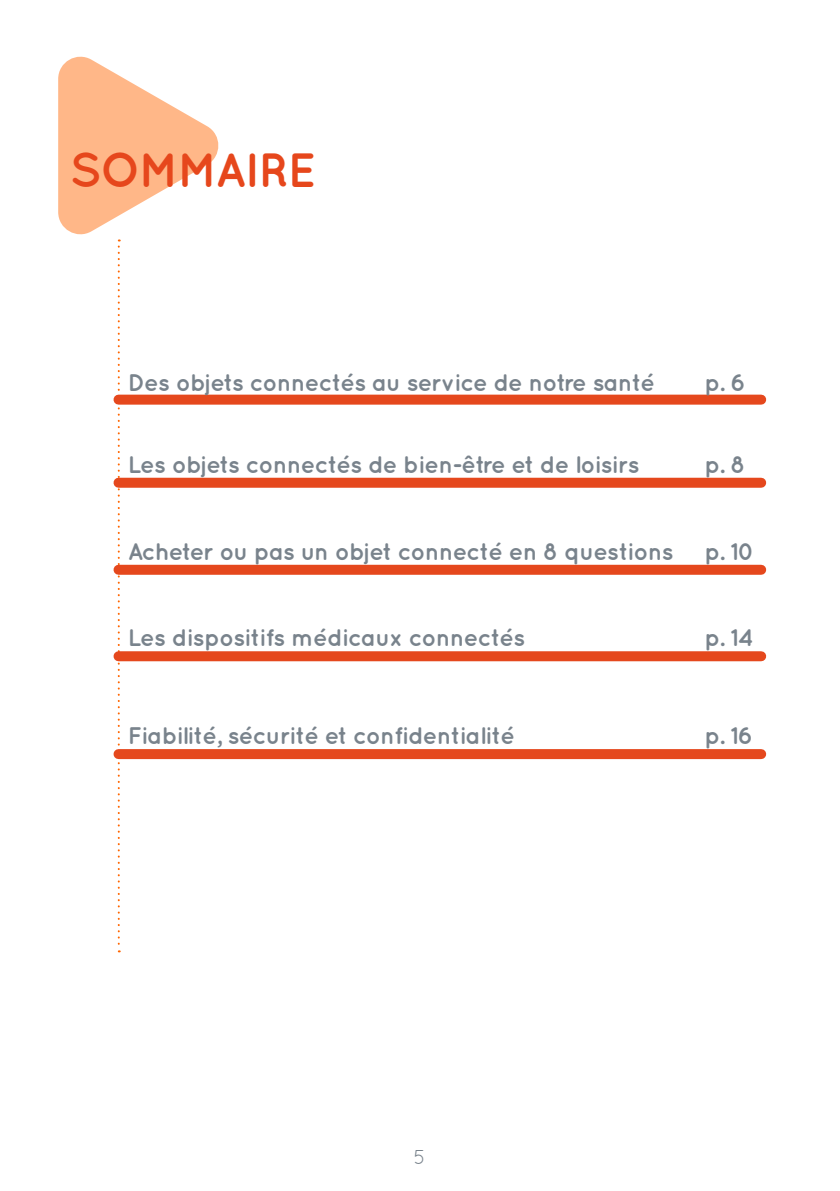
<style>
.page{position:relative;width:840px;height:1191px;background:#fff}
.page>*{position:absolute;margin:0;border:0;box-sizing:border-box;transform-origin:0 0}
.t1{font:700 48px "Quicksand";letter-spacing:-.035em;color:#e6471c}
.t2{font:700 24px "Quicksand";letter-spacing:-.03em;color:#79838c}
.t3{font:20px "Quicksand";color:#79838c}
</style>
<div class="page">
<svg style="left:58px;top:56px;width:164px;height:896px"></svg>
<div style="left:118px;top:394px;width:642px;height:10px;background:#e5481d"></div>
<div style="left:118px;top:478px;width:642px;height:10px;background:#e5481d"></div>
<div style="left:118px;top:565px;width:642px;height:10px;background:#e5481d"></div>
<div style="left:118px;top:651px;width:642px;height:10px;background:#e5481d"></div>
<div style="left:118px;top:749px;width:642px;height:10px;background:#e5481d"></div>
<h1 class="t1" style="left:69px;top:142px;width:248px">SOMMAIRE</h1>
<p class="t2" style="left:128px;top:368px;width:528px">Des objets connectés au service de notre santé</p>
<p class="t2" style="left:704px;top:368px;width:43px">p. 6</p>
<p class="t2" style="left:128px;top:451px;width:513px">Les objets connectés de bien-être et de loisirs</p>
<p class="t2" style="left:704px;top:451px;width:43px">p. 8</p>
<p class="t2" style="left:128px;top:537px;width:547px">Acheter ou pas un objet connecté en 8 questions</p>
<p class="t2" style="left:704px;top:537px;width:52px">p. 10</p>
<p class="t2" style="left:128px;top:623px;width:399px">Les dispositifs médicaux connectés</p>
<p class="t2" style="left:704px;top:623px;width:51px">p. 14</p>
<p class="t2" style="left:128px;top:721px;width:388px">Fiabilité, sécurité et confidentialité</p>
<p class="t2" style="left:704px;top:721px;width:50px">p. 16</p>
<p class="t3" style="left:413px;top:1145px;width:14px">5</p>
</div>
